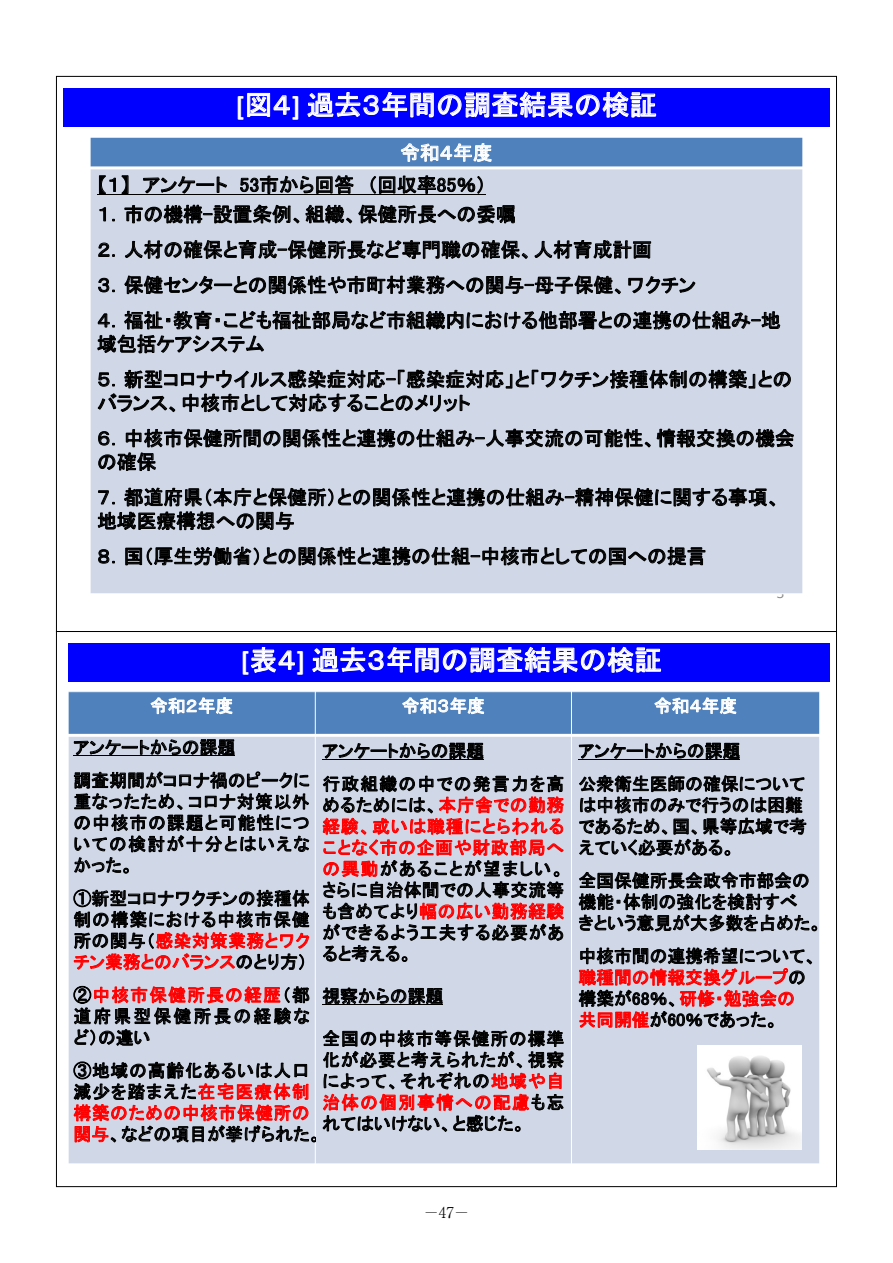
<style>
.page{position:relative;width:893px;height:1263px;background:#fff}
.page>*{position:absolute;margin:0;border:0;box-sizing:border-box;transform-origin:0 0}
.t1{font:27.6px "MS P Gothic";letter-spacing:.005em;color:#fff}
.t2{font:19.65px/35.4px "MS P Gothic";letter-spacing:.005em;color:#000}
.t3{font:19.65px "MS P Gothic";letter-spacing:.005em;color:#fff}
.t4{font:17.7px/21.3px "MS P Gothic";letter-spacing:.015em;color:#000}
.t5{font:17.7px/21.1px "MS P Gothic";letter-spacing:.05em;color:#000}
.t6{font:17.7px/33px "MS P Gothic";letter-spacing:.075em;color:#000}
.t7{font:17.7px "MS P Gothic";letter-spacing:.005em;color:#fff}
.t8{font:200 15px "Koz Go Pr 6 N";color:#000}
.t9{font:12.75px "Meiryo";color:#898989}
.s1{font-family:"Calibri";font-weight:700}
.s2{color:#f00}
.s3{font-family:"Ryumin Pr 6 N";font-weight:300}
</style>
<div class="page">
<div style="left:63px;top:88px;width:767px;height:39px;background:#00f"></div>
<div style="left:90px;top:137px;width:713px;height:31px;background:#4f81bd"></div>
<div style="left:90px;top:168px;width:713px;height:426px;background:#d0d8e8"></div>
<hr style="left:90px;top:166px;width:713px;height:3px;background:#fff">
<hr style="left:90px;top:137px;width:1px;height:457px;background:#fff">
<hr style="left:802px;top:137px;width:1px;height:457px;background:#fff">
<hr style="left:90px;top:137px;width:713px;height:1px;background:#fff">
<hr style="left:90px;top:593px;width:713px;height:1px;background:#fff">
<hr style="left:97px;top:194px;width:389px;height:1px;background:#000">
<div style="left:68px;top:643px;width:762px;height:39px;background:#00f"></div>
<div style="left:68px;top:692px;width:752px;height:43px;background:#4f81bd"></div>
<div style="left:68px;top:735px;width:752px;height:429px;background:#d0d8e8"></div>
<hr style="left:315px;top:691px;width:1px;height:473px;background:#fff">
<hr style="left:571px;top:691px;width:1px;height:473px;background:#fff">
<hr style="left:68px;top:734px;width:752px;height:3px;background:#fff">
<hr style="left:68px;top:691px;width:1px;height:473px;background:#fff">
<hr style="left:819px;top:691px;width:1px;height:473px;background:#fff">
<hr style="left:68px;top:1163px;width:752px;height:1px;background:#fff">
<hr style="left:578px;top:759px;width:162px;height:1px;background:#000">
<hr style="left:322px;top:759px;width:162px;height:1px;background:#000">
<hr style="left:322px;top:1004px;width:121px;height:1px;background:#000">
<hr style="left:73px;top:755px;width:162px;height:1px;background:#000">
<img style="left:697px;top:1046px;width:104px;height:104px">
<h1 class="t1" style="left:236px;top:91px;width:423px"><span class="s1">[</span>図４<span class="s1">]</span> 過去３年間の調査結果の検証</h1>
<p class="t3" style="left:400px;top:143px;width:94px">令和４年度</p>
<p class="t2" style="left:97px;top:170px;width:420px;line-height:29.5px">【１】 アンケート 53市から回答 （回収率85％）<br>１．市の機構-設置条例、組織、保健所長への委嘱</p>
<p class="t2" style="left:97px;top:232px;width:685px">２．人材の確保と育成-保健所長など専門職の確保、人材育成計画<br>３．保健センターとの関係性や市町村業務への関与-母子保健、ワクチン<br>４．福祉・教育・こども福祉部局など市組織内における他部署との連携の仕組み-地</p>
<p class="t2" style="left:97px;top:326px;width:697px">域包括ケアシステム<br>５．新型コロナウイルス感染症対応-「感染症対応」と「ワクチン接種体制の構築」との</p>
<p class="t2" style="left:97px;top:385px;width:699px">バランス、中核市として対応することのメリット<br>６．中核市保健所間の関係性と連携の仕組み-人事交流の可能性、情報交換の機会</p>
<p class="t2" style="left:97px;top:444px;width:685px">の確保<br>７．都道府県（本庁と保健所）との関係性と連携の仕組み-精神保健に関する事項、</p>
<p class="t2" style="left:97px;top:503px;width:611px">地域医療構想への関与<br>８．国（厚生労働省）との関係性と連携の仕組-中核市としての国への提言</p>
<h1 class="t1" style="left:241px;top:646px;width:423px"><span class="s1">[</span>表４<span class="s1">]</span> 過去３年間の調査結果の検証</h1>
<p class="t9" style="left:776px;top:584px;width:9px">3</p>
<p class="t7" style="left:150px;top:697px;width:85px">令和２年度</p>
<p class="t7" style="left:402px;top:697px;width:85px">令和３年度</p>
<p class="t7" style="left:654px;top:697px;width:85px">令和４年度</p>
<p class="t4" style="left:578px;top:734px;width:228px;line-height:33px">アンケートからの課題<br>公衆衛生医師の確保について</p>
<p class="t4" style="left:578px;top:794px;width:230px">は中核市のみで行うのは困難であるため、国、県等広域で考えていく必要がある。</p>
<p class="t4" style="left:578px;top:870px;width:245px">全国保健所長会政令市部会の機能・体制の強化を検討すべ<br>きという意見が大多数を占めた。</p>
<p class="t4" style="left:578px;top:945px;width:240px">中核市間の連携希望について、<span class="s2">職種間の情報交換グループ</span>の構築が68％、<span class="s2">研修・勉強会の共同開催</span>が60％であった。</p>
<p class="t4" style="left:73px;top:731px;width:238px;line-height:33px">アンケートからの課題<br>調査期間がコロナ禍のピークに</p>
<p class="t4" style="left:73px;top:791px;width:238px;text-align:justify">重なったため、コロナ対策以外の中核市の課題と可能性についての検討が十分とはいえなかった。</p>
<p class="t4" style="left:73px;top:887px;width:238px;text-align:justify">①新型コロナワクチンの接種体制の構築における中核市保健所の関与（<span class="s2">感染対策業務とワクチン業務とのバランス</span>のとり方）</p>
<p class="t4" style="left:73px;top:984px;width:238px;text-align:justify">②<span class="s2">中核市保健所長の経歴</span>（都道府県型保健所長の経験など）の違い</p>
<p class="t5" style="left:73px;top:1060px;width:250px">③地域の高齢化あるいは人口減少を踏まえた<span class="s2">在宅医療体制構築のための中核市保健所の関与</span>、などの項目が挙げられた。</p>
<p class="t6" style="left:322px;top:734px;width:243px">アンケートからの課題<br>行政組織の中での発言力を高</p>
<p class="t4" style="left:322px;top:794px;width:243px;text-align:justify">めるためには、<span class="s2">本庁舎での勤務経験、或いは職種にとらわれることなく市の企画や財政部局への異動</span>があることが望ましい。さらに自治体間での人事交流等も含めてより<span class="s2">幅の広い勤務経験</span>ができるよう工夫する必要があると考える。</p>
<p class="t4" style="left:322px;top:985px;width:122px">視察からの課題</p>
<p class="t4" style="left:322px;top:1028px;width:243px;text-align:justify">全国の中核市等保健所の標準化が必要と考えられたが、視察によって、それぞれの<span class="s2">地域や自治体の個別事情への配慮</span>も忘れてはいけない、と感じた。</p>
<p class="t8" style="left:424px;top:1204px;width:46px">−<span class="s3">47</span>−</p>
</div>
